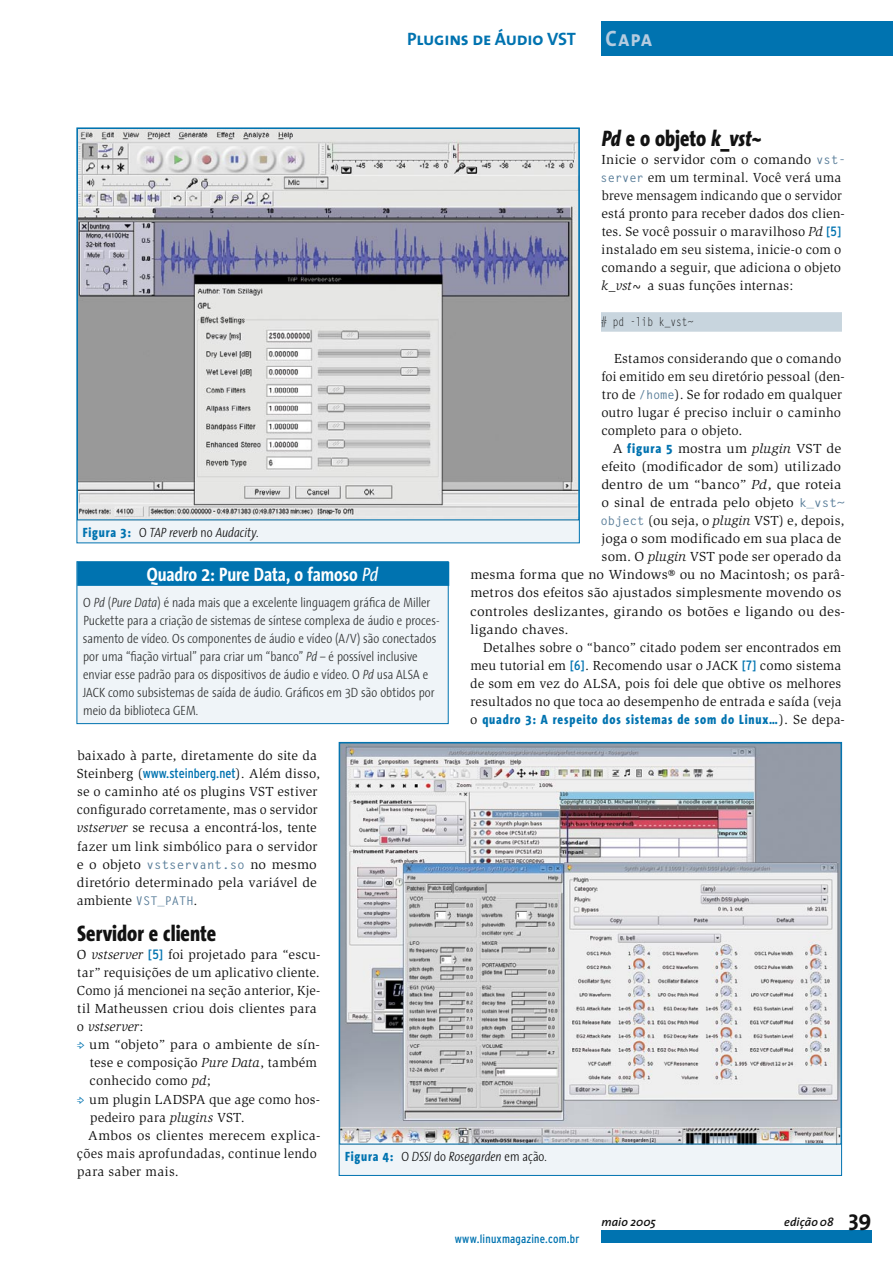
<style>
.page{position:relative;width:893px;height:1263px;background:#fff}
.page>*{position:absolute;margin:0;border:0;box-sizing:border-box;transform-origin:0 0}
.subtitle{font:800 22.5px "The Sans Condensed";color:#121212}
.subtitle-2{font:italic 800 22.5px "The Sans Condensed";color:#121212}
.t1{font:22.5px "The Sans Bold Caps";color:#b5cce0;scale:.9 1}
.t2{font:700 22.5px "The Sans";color:#121212}
.title_box{font:700 19.5px "The Sans Condensed";letter-spacing:-.005em;color:#fff}
.subject{font:18px "The Sans Bold Caps";letter-spacing:-.015em;color:#0073b0}
.paragraph{font:13.5px/18px "Slimbach";letter-spacing:.01em;color:#121212}
.paragraph_one{font:13.5px/18px "Slimbach";letter-spacing:.01em;color:#121212}
.paragraph_box{font:300 13.5px/18px "The Sans Condensed";color:#303232}
.paragraph_one-2{font:13.5px/18px "Slimbach";letter-spacing:.01em;color:#121212;scale:1.04 1}
.paragraph-2{font:13.5px "Slimbach";letter-spacing:.01em;color:#121212;scale:1.05 1}
.paragraph-3{font:13.5px "Slimbach";letter-spacing:.01em;color:#121212;scale:1.06 1}
.paragraph_list{font:13.5px/18px "Slimbach";letter-spacing:.01em;color:#121212;scale:1.04 1}
.t3{font:italic 300 13.5px "The Sans Condensed";letter-spacing:-.005em;color:#121212}
.paragraph_list-2{font:13.5px/18px "Slimbach";letter-spacing:.01em;color:#121212}
.paragraph-4{font:13.5px "Slimbach";letter-spacing:.01em;color:#121212;scale:1.04 1}
.paragraph-5{font:13.5px "Slimbach";letter-spacing:.01em;color:#121212;scale:1.07 1}
.t4{font:condensed 12px "Interstate";letter-spacing:.015em;color:#0073b0}
.t5{font:italic 600 12px "The Sans";letter-spacing:.01em;color:#121212}
.codelist{font:12px "Gothic Looser";color:#121212;scale:.8 1}
.s1{font-weight:800;font-style:normal;color:#0073b0}
.s2{font-style:normal}
.s3{font-weight:400;font-style:italic}
.s4{font-style:italic}
.s5{font-family:"Gothic Looser";font-weight:700;font-size:12px;color:#577c98}
.s6{font-family:"Interstate";font-stretch:condensed;color:#0073b0}
.s7{font-family:"The Sans Condensed";font-weight:800;color:#0073b0}
</style>
<div class="page">
<div style="left:601px;top:312px;width:241px;height:20px;background:#c8d5de"></div>
<svg style="left:76px;top:127px;width:504px;height:417px;background:#b9bbc1"></svg>
<svg style="left:338px;top:742px;width:504px;height:434px"></svg>
<div style="left:77px;top:562px;width:371px;height:162px;background:#eff4f8"></div>
<div style="left:77px;top:562px;width:372px;height:24px;background:#0073b0"></div>
<div style="left:77px;top:561px;width:372px;height:163px;border:1px solid #0073b0"></div>
<div style="left:601px;top:21px;width:292px;height:34px;background:#0073b0"></div>
<div style="left:601px;top:1230px;width:271px;height:13px;background:#0073b0"></div>
<p class="subject" style="left:407px;top:24px;width:170px">Plugins de Áudio VST</p>
<p class="t1" style="left:605px;top:20px;width:54px">Capa</p>
<p class="t3" style="left:83px;top:521px;width:177px"><span class="s1">Figura 3:</span> <span class="s2">O</span> TAP reverb <span class="s2">no</span> Audacity<span class="s2">.</span></p>
<p class="title_box" style="left:147px;top:558px;width:233px">Quadro 2: Pure Data, o famoso <span class="s3">Pd</span></p>
<p class="paragraph_box" style="left:83px;top:593px;width:358px">O <span class="s4">Pd</span> (<span class="s4">Pure Data</span>) é nada mais que a excelente linguagem gráfica de Miller Puckette para a criação de sistemas de síntese complexa de áudio e proces&shy;samento de vídeo. Os componentes de áudio e vídeo (A/V) são conectados por uma “fiação virtual” para criar um “banco” <span class="s4">Pd</span> – é possível inclusive enviar esse padrão para os dispositivos de áudio e vídeo. O <span class="s4">Pd</span> usa ALSA e JACK como subsistemas de saída de áudio. Gráficos em 3D são obtidos por meio da biblioteca GEM.</p>
<p class="subtitle-2" style="left:602px;top:125px;width:161px">Pd <span class="s2">e o objeto</span> k_vst~</p>
<p class="paragraph_one-2" style="left:601px;top:150px;width:237px">Inicie o servidor com o comando <span class="s5">vst&shy;server</span> em um terminal. Você verá uma breve mensagem indicando que o servidor está pronto para receber dados dos clien&shy;tes. Se você possuir o maravilhoso <span class="s4">Pd</span> <span class="s6">[5] </span>instalado em seu sistema, inicie-o com o comando a seguir, que adiciona o objeto <span class="s4">k_vst~</span> a suas funções internas:</p>
<p class="codelist" style="left:601px;top:314px;width:117px"># pd -lib k_vst~</p>
<p class="paragraph" style="left:601px;top:349px;width:245px;text-indent:13px">Estamos considerando que o comando foi emitido em seu diretório pessoal (den&shy;tro de <span class="s5">/home</span>). Se for rodado em qualquer outro lugar é preciso incluir o caminho completo para o objeto.</p>
<p class="paragraph-2" style="left:613px;top:441px;width:219px">A <span class="s7">figura 5</span> mostra um <span class="s4">plugin</span> VST de</p>
<p class="paragraph-3" style="left:601px;top:459px;width:228px">efeito (modificador de som) utilizado</p>
<p class="paragraph-5" style="left:601px;top:477px;width:226px">dentro de um “banco” <span class="s4">Pd</span>, que roteia</p>
<p class="paragraph-3" style="left:601px;top:495px;width:231px">o sinal de entrada pelo objeto <span class="s5">k_vst~</span></p>
<p class="paragraph" style="left:601px;top:512px;width:245px"><span class="s5">object</span> (ou seja, o <span class="s4">plugin</span> VST) e, depois,</p>
<p class="paragraph-4" style="left:602px;top:531px;width:232px">joga o som modificado em sua placa de</p>
<p class="paragraph" style="left:602px;top:548px;width:241px">som. O <span class="s4">plugin</span> VST pode ser operado da</p>
<p class="paragraph-2" style="left:470px;top:567px;width:358px">mesma forma que no Windows® ou no Macintosh; os parâ-</p>
<p class="paragraph-2" style="left:470px;top:585px;width:355px">metros dos efeitos são ajustados simplesmente movendo os</p>
<p class="paragraph-3" style="left:470px;top:603px;width:355px">controles deslizantes, girando os botões e ligando ou des-</p>
<p class="paragraph-2" style="left:470px;top:621px;width:95px">ligando chaves.</p>
<p class="paragraph" style="left:470px;top:638px;width:376px;text-indent:13px">Detalhes sobre o “banco” citado podem ser encontrados em meu tutorial em <span class="s6">[6]</span>. Recomendo usar o JACK <span class="s6">[7]</span> como sistema de som em vez do ALSA, pois foi dele que obtive os melhores resultados no que toca ao desempenho de entrada e saída (veja o <span class="s7">quadro 3: A respeito dos sistemas de som do Linux…</span>). Se depa-</p>
<p class="paragraph_one" style="left:77px;top:747px;width:245px">baixado à parte, diretamente do site da Steinberg (<span class="s6">www.steinberg.net</span>). Além disso, se o caminho até os plugins VST estiver configurado corretamente, mas o servidor <span class="s4">vstserver</span> se recusa a encontrá-los, tente fazer um link simbólico para o servidor e o objeto <span class="s5">vstservant.so</span> no mesmo diretório determinado pela variável de ambiente <span class="s5">VST_PATH</span>.</p>
<p class="subtitle" style="left:77px;top:920px;width:140px">Servidor e cliente</p>
<p class="paragraph_one" style="left:77px;top:945px;width:245px">O <span class="s4">vstserver</span> <span class="s6">[5]</span> foi projetado para “escu&shy;tar” requisições de um aplicativo cliente.<br>Como já mencionei na seção anterior, Kje&shy;til Matheussen criou dois clientes para o <span class="s4">vstserver</span>:</p>
<p class="paragraph_list" style="left:89px;top:1036px;width:223px">um “objeto” para o ambiente de sín&shy;tese e composição <span class="s4">Pure Data</span>, também conhecido como <span class="s4">pd</span>;</p>
<p class="paragraph_list-2" style="left:89px;top:1090px;width:232px">um plugin LADSPA que age como hos&shy;pedeiro para <span class="s4">plugins</span> VST.</p>
<p class="paragraph" style="left:77px;top:1126px;width:245px;text-indent:11px">Ambos os clientes merecem explica&shy;ções mais aprofundadas, continue lendo para saber mais.</p>
<p class="t3" style="left:345px;top:1145px;width:203px"><span class="s1">Figura 4:</span> <span class="s2">O</span> DSSI <span class="s2">do</span> Rosegarden <span class="s2">em ação.</span></p>
<p class="t4" style="left:455px;top:1232px;width:126px">www.linuxmagazine.com.br</p>
<p class="t5" style="left:601px;top:1212px;width:56px">maio 2005</p>
<p class="t5" style="left:784px;top:1212px;width:51px">edição 08</p>
<p class="t2" style="left:848px;top:1199px;width:25px">39</p>
</div>
